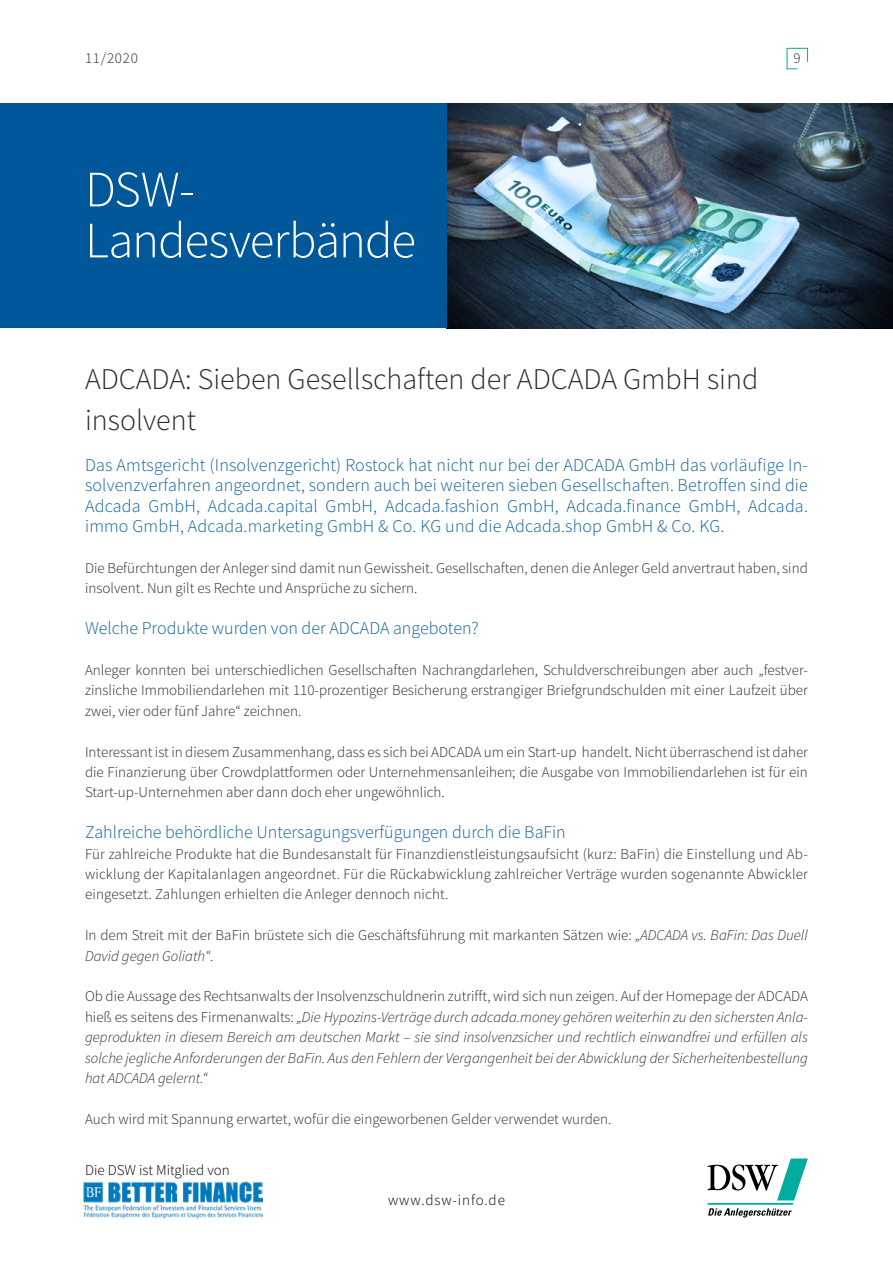
<style>
.page{position:relative;width:893px;height:1263px;background:#fff}
.page>*{position:absolute;margin:0;border:0;box-sizing:border-box;transform-origin:0 0}
.t1{font:300 51px/51px "Source Sans Pro";letter-spacing:-.025em;color:#fff}
.t2{font:300 30px/40.8px "Source Sans Pro";color:#282827}
.t3{font:300 18px/20.4px "Source Sans Pro";color:#0d609f;text-align:justify}
.t4{font:300 15px/20.4px "Source Sans Pro";color:#282827;text-align:justify}
.t5{font:italic 300 15px/20.4px "Source Sans Pro";color:#282827;text-align:justify}
.t6{font:300 15px "Source Sans Pro";color:#000}
.t7{font:300 15px "Source Sans Pro";letter-spacing:.06em;color:#000}
.s1{font-style:italic}
.s2{font-style:normal}
</style>
<div class="page">
<div style="left:0;top:104px;width:446px;height:224px;background:#00589a"></div>
<img style="left:446px;top:104px;width:447px;height:224px">
<svg style="left:707px;top:1158px;width:101px;height:59px"></svg>
<svg style="left:786px;top:48px;width:22px;height:22px"></svg>
<img style="left:83px;top:1182px;width:180px;height:37px">
<p class="t4" style="left:85px;top:48px;width:54px">11/2020</p>
<h1 class="t1" style="left:85px;top:164px;width:332px">DSW-<br>Landesverbände</h1>
<p class="t4" style="left:794px;top:48px;width:9px">9</p>
<h2 class="t2" style="left:85px;top:359px;width:675px">ADCADA: Sieben Gesellschaften der ADCADA GmbH sind insolvent</h2>
<p class="t3" style="left:85px;top:455px;width:724px">Das Amtsgericht (Insolvenzgericht) Rostock hat nicht nur bei der ADCADA GmbH das vorläufige In&shy;solvenzverfahren angeordnet, sondern auch bei weiteren sieben Gesellschaften. Betroffen sind die Adcada GmbH, Adcada.capital GmbH, Adcada.fashion GmbH, Adcada.finance GmbH, Adcada. immo GmbH, Adcada.marketing GmbH &amp; Co. KG und die Adcada.shop GmbH &amp; Co. KG.</p>
<p class="t4" style="left:85px;top:558px;width:724px">Die Befürchtungen der Anleger sind damit nun Gewissheit. Gesellschaften, denen die Anleger Geld anvertraut haben, sind insolvent. Nun gilt es Rechte und Ansprüche zu sichern.</p>
<p class="t3" style="left:85px;top:618px;width:395px">Welche Produkte wurden von der ADCADA angeboten?</p>
<p class="t4" style="left:85px;top:660px;width:724px">Anleger konnten bei unterschiedlichen Gesellschaften Nachrangdarlehen, Schuldverschreibungen aber auch „festver&shy;zinsliche Immobiliendarlehen mit 110-prozentiger Besicherung erstrangiger Briefgrundschulden mit einer Laufzeit über zwei, vier oder fünf Jahre“ zeichnen.</p>
<p class="t4" style="left:85px;top:741px;width:724px">Interessant ist in diesem Zusammenhang, dass es sich bei ADCADA um ein Start-up handelt. Nicht überraschend ist daher die Finanzierung über Crowdplattformen oder Unternehmensanleihen; die Ausgabe von Immobiliendarlehen ist für ein Start-up-Unternehmen aber dann doch eher ungewöhnlich.</p>
<p class="t3" style="left:85px;top:822px;width:482px">Zahlreiche behördliche Untersagungsverfügungen durch die BaFin</p>
<p class="t4" style="left:85px;top:843px;width:724px">Für zahlreiche Produkte hat die Bundesanstalt für Finanzdienstleistungsaufsicht (kurz: BaFin) die Einstellung und Ab&shy;wicklung der Kapitalanlagen angeordnet. Für die Rückabwicklung zahlreicher Verträge wurden sogenannte Abwickler eingesetzt. Zahlungen erhielten die Anleger dennoch nicht.</p>
<p class="t4" style="left:85px;top:925px;width:724px">In dem Streit mit der BaFin brüstete sich die Geschäftsführung mit markanten Sätzen wie: <span class="s1">„ADCADA vs. BaFin: Das Duell<br>David gegen Goliath“</span>.</p>
<p class="t5" style="left:85px;top:986px;width:724px"><span class="s2">Ob die Aussage des Rechtsanwalts der Insolvenzschuldnerin zutrifft, wird sich nun zeigen. Auf der Homepage der ADCADA hieß es seitens des Firmenanwalts:</span> „Die Hypozins-Verträge durch adcada.money gehören weiterhin zu den sichersten Anla&shy;geprodukten in diesem Bereich am deutschen Markt – sie sind insolvenzsicher und rechtlich einwandfrei und erfüllen als solche jegliche Anforderungen der BaFin. Aus den Fehlern der Vergangenheit bei der Abwicklung der Sicherheitenbestellung hat ADCADA gelernt.“</p>
<p class="t4" style="left:85px;top:1109px;width:528px">Auch wird mit Spannung erwartet, wofür die eingeworbenen Gelder verwendet wurden.</p>
<p class="t6" style="left:85px;top:1161px;width:146px">Die DSW ist Mitglied von</p>
<p class="t7" style="left:388px;top:1191px;width:118px">www.dsw-info.de</p>
</div>
